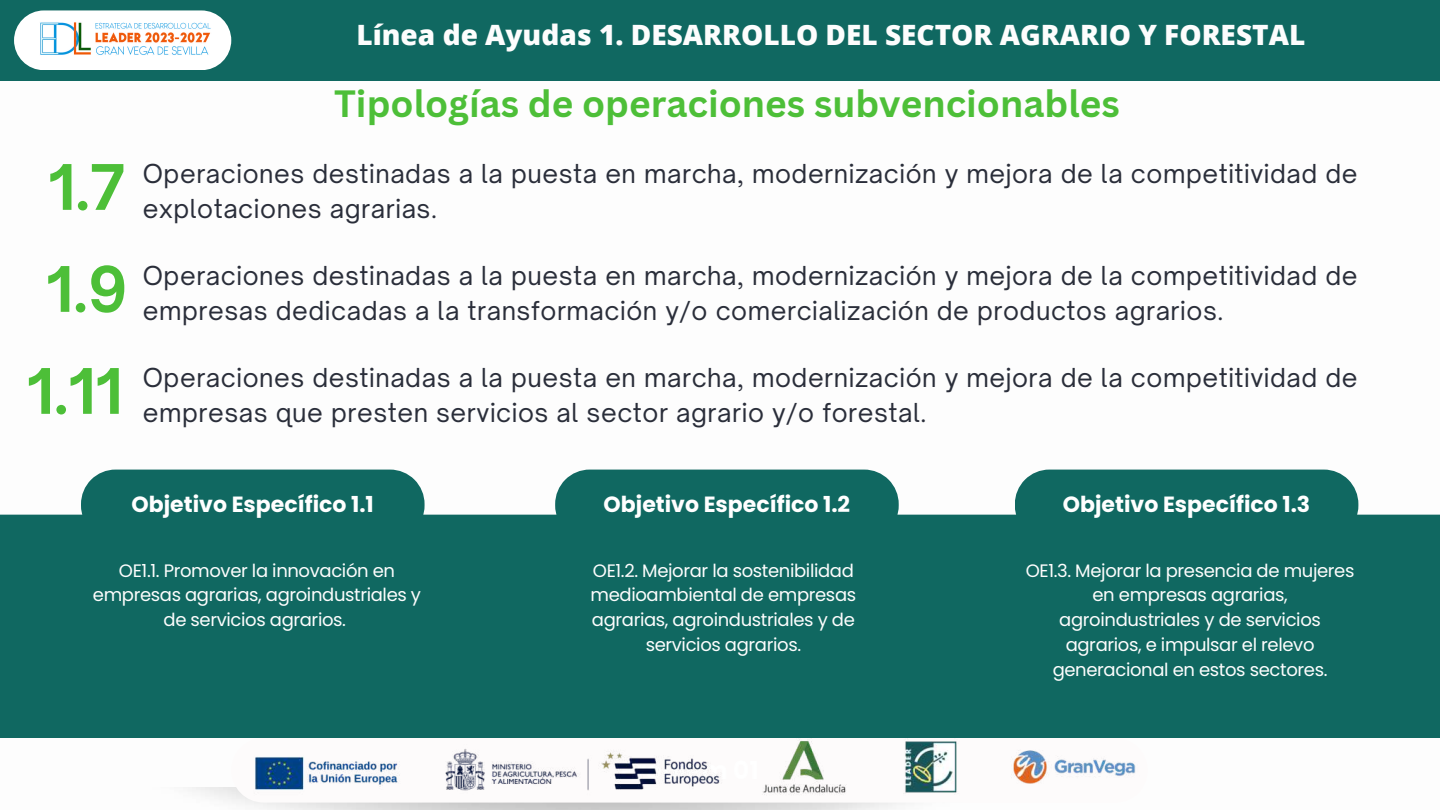
<style>
.page{position:relative;width:1440px;height:810px;background:#fff}
.page>*{position:absolute;margin:0;border:0;box-sizing:border-box;transform-origin:0 0}
.t1{font:700 60px "Open Sauce One";color:#4dbf38}
.t2{font:700 37px "Canva Sans";color:#4dbf38}
.t3{font:800 28px "Open Sans";color:#fdfdfd}
.t4{font:25px/34.5px "Open Sauce One";letter-spacing:.02em;color:#2a2e3a}
.t5{font:700 22px "Poppins";color:#fff}
.t6{font:18px/24.8px "Poppins";letter-spacing:-.02em;color:#fdfdfd;text-align:center}
</style>
<div class="page">
<div style="left:0;top:515px;width:1440px;height:223px;background:#106861"></div>
<div style="left:81px;top:470px;width:344px;height:70px;background:#106861"></div>
<div style="left:555px;top:470px;width:344px;height:70px;background:#106861"></div>
<div style="left:1015px;top:470px;width:343px;height:70px;background:#106861"></div>
<div style="left:0;top:0;width:1440px;height:81px;background:#106861"></div>
<div style="left:14px;top:10px;width:217px;height:60px;background:#fff;border-radius:30px"></div>
<img style="left:40px;top:22px;width:171px;height:33px">
<img style="left:231px;top:722px;width:917px;height:81px">
<p class="t3" style="left:356px;top:15px;width:950px">Línea de Ayudas 1. DESARROLLO DEL SECTOR AGRARIO Y FORESTAL</p>
<h1 class="t1" style="left:48px;top:150px;width:79px">1.7</h1>
<h1 class="t1" style="left:46px;top:252px;width:83px">1.9</h1>
<h1 class="t1" style="left:27px;top:354px;width:97px">1.11</h1>
<h2 class="t2" style="left:334px;top:78px;width:787px">Tipologías de operaciones subvencionables</h2>
<p class="t4" style="left:143px;top:156px;width:1216px">Operaciones destinadas a la puesta en marcha, modernización y mejora de la competitividad de explotaciones agrarias.</p>
<p class="t4" style="left:143px;top:258px;width:1216px">Operaciones destinadas a la puesta en marcha, modernización y mejora de la competitividad de</p>
<p class="t4" style="left:143px;top:293px;width:1082px">empresas dedicadas a la transformación y/o comercialización de productos agrarios.</p>
<p class="t4" style="left:143px;top:360px;width:1216px">Operaciones destinadas a la puesta en marcha, modernización y mejora de la competitividad de</p>
<p class="t4" style="left:143px;top:395px;width:785px">empresas que presten servicios al sector agrario y/o forestal.</p>
<p class="t5" style="left:132px;top:489px;width:244px">Objetivo Específico 1.1</p>
<p class="t5" style="left:604px;top:489px;width:248px">Objetivo Específico 1.2</p>
<p class="t5" style="left:1063px;top:489px;width:249px">Objetivo Específico 1.3</p>
<p class="t6" style="left:93px;top:558px;width:330px">OE1.1. Promover la innovación en empresas agrarias, agroindustriales y de servicios agrarios.</p>
<p class="t6" style="left:591px;top:558px;width:267px">OE1.2. Mejorar la sostenibilidad medioambiental de empresas agrarias, agroindustriales y de servicios agrarios.</p>
<p class="t6" style="left:1026px;top:558px;width:330px">OE1.3. Mejorar la presencia de mujeres en empresas agrarias, agroindustriales y de servicios agrarios, e impulsar el relevo generacional en estos sectores.</p>
</div>
